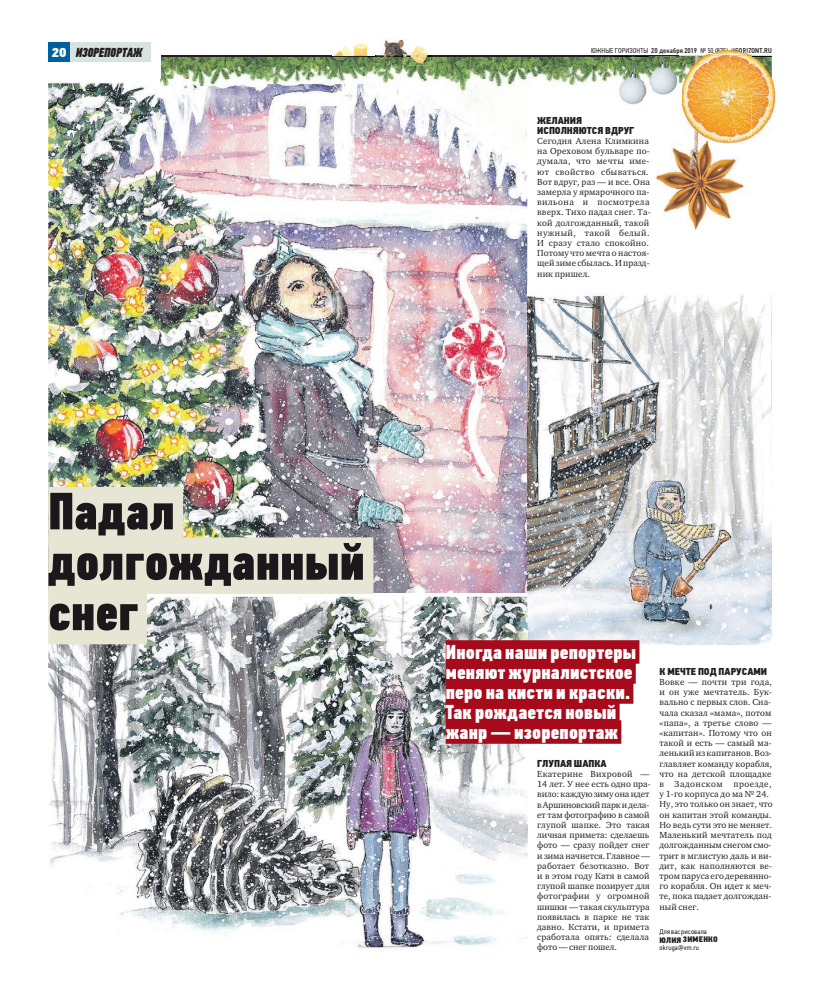
<style>
.page{position:relative;width:820px;height:993px;background:#fff}
.page>*{position:absolute;margin:0;border:0;box-sizing:border-box;transform-origin:0 0}
.t1{font:52.4px/50.4px "PF Din Text Comp Pro X Black";letter-spacing:.005em;color:#1a181b}
.t2{font:20px/20px "PF Din Text Comp Pro X Black";letter-spacing:.01em;color:#fff}
.t3{font:italic 13px "PF Din Text Comp Pro X Black";letter-spacing:-.015em;color:#231f20}
.t4{font:10px/10.2px "PF Din Text Cond Pro X Black";letter-spacing:-.005em;color:#231f20}
.t5{font:9px/10.2px "Charter ITC";letter-spacing:.01em;color:#231f20}
.t6{font:8px "PF Din Text Cond Pro X Black";letter-spacing:.03em;color:#231f20}
.t7{font:500 7px "PF Din Text Cond Pro";letter-spacing:.02em;color:#231f20}
.t8{font:7px "PF Din Text Cond Pro";letter-spacing:.03em;color:#231f20}
.s1{font-family:"PF Din Text Pro";font-weight:900;font-style:normal;color:#fff}
.s2{font-weight:400}
</style>
<div class="page">
<div style="left:48px;top:43px;width:22px;height:19px;background:#005f9d"></div>
<img style="left:48px;top:79px;width:479px;height:514px">
<div style="left:70px;top:43px;width:81px;height:19px;background:#d6e3e0"></div>
<img style="left:161px;top:57px;width:487px;height:37px">
<img style="left:161px;top:79px;width:366px;height:15px">
<hr style="left:161px;top:56px;width:610px;height:1px;background:#231f20">
<img style="left:367px;top:57px;width:40px;height:8px">
<img style="left:351px;top:43px;width:16px;height:13px">
<svg style="left:334px;top:46px;width:17px;height:10px"></svg>
<img style="left:375px;top:39px;width:32px;height:17px">
<img style="left:367px;top:56px;width:40px;height:1px">
<svg style="left:407px;top:45px;width:23px;height:20px"></svg>
<img style="left:655px;top:144px;width:89px;height:86px">
<img style="left:613px;top:56px;width:65px;height:1px">
<img style="left:651px;top:57px;width:27px;height:38px">
<img style="left:619px;top:94px;width:24px;height:11px">
<img style="left:648px;top:57px;width:3px;height:30px">
<img style="left:527px;top:293px;width:244px;height:351px">
<img style="left:48px;top:593px;width:479px;height:357px">
<div style="left:445px;top:640px;width:194px;height:23px;background:#a70a1a"></div>
<div style="left:445px;top:660px;width:190px;height:23px;background:#a70a1a"></div>
<div style="left:445px;top:680px;width:188px;height:23px;background:#a70a1a"></div>
<div style="left:445px;top:700px;width:174px;height:23px;background:#a70a1a"></div>
<div style="left:445px;top:720px;width:176px;height:23px;background:#a70a1a"></div>
<div style="left:48px;top:487px;width:135px;height:56px;background:#e7e5d4"></div>
<div style="left:48px;top:537px;width:325px;height:56px;background:#e7e5d4"></div>
<div style="left:48px;top:587px;width:99px;height:57px;background:#e7e5d4"></div>
<img style="left:678px;top:49px;width:98px;height:89px">
<img style="left:751px;top:57px;width:20px;height:37px">
<img style="left:678px;top:49px;width:51px;height:5px">
<img style="left:731px;top:49px;width:40px;height:4px">
<img style="left:678px;top:57px;width:73px;height:87px">
<svg style="left:678px;top:94px;width:3px;height:9px"></svg>
<p class="t3" style="left:52px;top:47px;width:92px"><span class="s1">20</span> ИЗОРЕПОРТАЖ</p>
<p class="t7" style="left:591px;top:46px;width:182px"><span class="s2">ЮЖНЫЕ ГОРИЗОНТЫ</span> 20 декабря 2019 <span class="s2">№ 50 (875)</span> UGORIZONT.RU</p>
<p class="t4" style="left:537px;top:116px;width:99px">ЖЕЛАНИЯ<br>ИСПОЛНЯЮТСЯ ВДРУГ</p>
<p class="t5" style="left:537px;top:136px;width:115px">Сегодня Алена Климкина на Ореховом бульваре по&shy;думала, что мечты име&shy;ют свойство сбываться.<br>Вот вдруг, раз — и все. Она замерла у ярмарочного па&shy;вильона и посмотрела вверх. Тихо падал снег. Та&shy;кой долгожданный, такой нужный, такой белый.<br>И сразу стало спокойно.<br>Потому что мечта о настоя&shy;щей зиме сбылась. И празд&shy;ник пришел.</p>
<p class="t1" style="left:48px;top:486px;width:318px">Падал долгожданный снег</p>
<p class="t2" style="left:445px;top:642px;width:192px">Иногда наши репортеры меняютжурналистское перо на кисти и краски.<br>Так рождается новый жанр — изорепортаж</p>
<p class="t4" style="left:537px;top:758px;width:71px">ГЛУПАЯ ШАПКА</p>
<p class="t5" style="left:537px;top:768px;width:115px">Екатерине Вихровой —<br>14 лет. У нее есть одно пра&shy;вило: каждую зиму она идет в Аршиновский парк и дела&shy;ет там фотографию в самой глупой шапке. Это такая личная примета: сделаешь фото — сразу пойдет снег и зима начнется. Главное — работает безотказно. Вот и в этом году Катя в самой глупой шапке позирует для фотографии у огромной шишки — такая скульптура появилась в парке не так давно. Кстати, и примета сработала опять: сделала фото — снег пошел.</p>
<p class="t4" style="left:659px;top:667px;width:109px">К МЕЧТЕ ПОД ПАРУСАМИ</p>
<p class="t5" style="left:659px;top:676px;width:115px">Вовке — почти три года, и он уже мечтатель. Бук&shy;вально с первых слов. Сна&shy;чала сказал «мама», потом «папа», а третье слово — «капитан». Потому что он такой и есть — самый ма&shy;ленький из капитанов. Воз&shy;главляет команду корабля, что на детской площадке в Задонском проезде, у 1-го корпуса до ма № 24.<br>Ну, это только он знает, что он капитан этой команды.<br>Но ведь сути это не меняет.<br>Маленький мечтатель под долгожданным снегом смо&shy;трит в мглистую даль и ви&shy;дит, как наполняются ве&shy;тром паруса его деревянно&shy;го корабля. Он идет к меч&shy;те, пока падает долгождан&shy;ный снег.</p>
<p class="t8" style="left:659px;top:927px;width:49px">Для вас рисовала</p>
<p class="t6" style="left:659px;top:936px;width:60px">ЮЛИЯ ЗИМЕНКО</p>
<p class="t8" style="left:659px;top:943px;width:41px">okruga@vm.ru</p>
</div>
